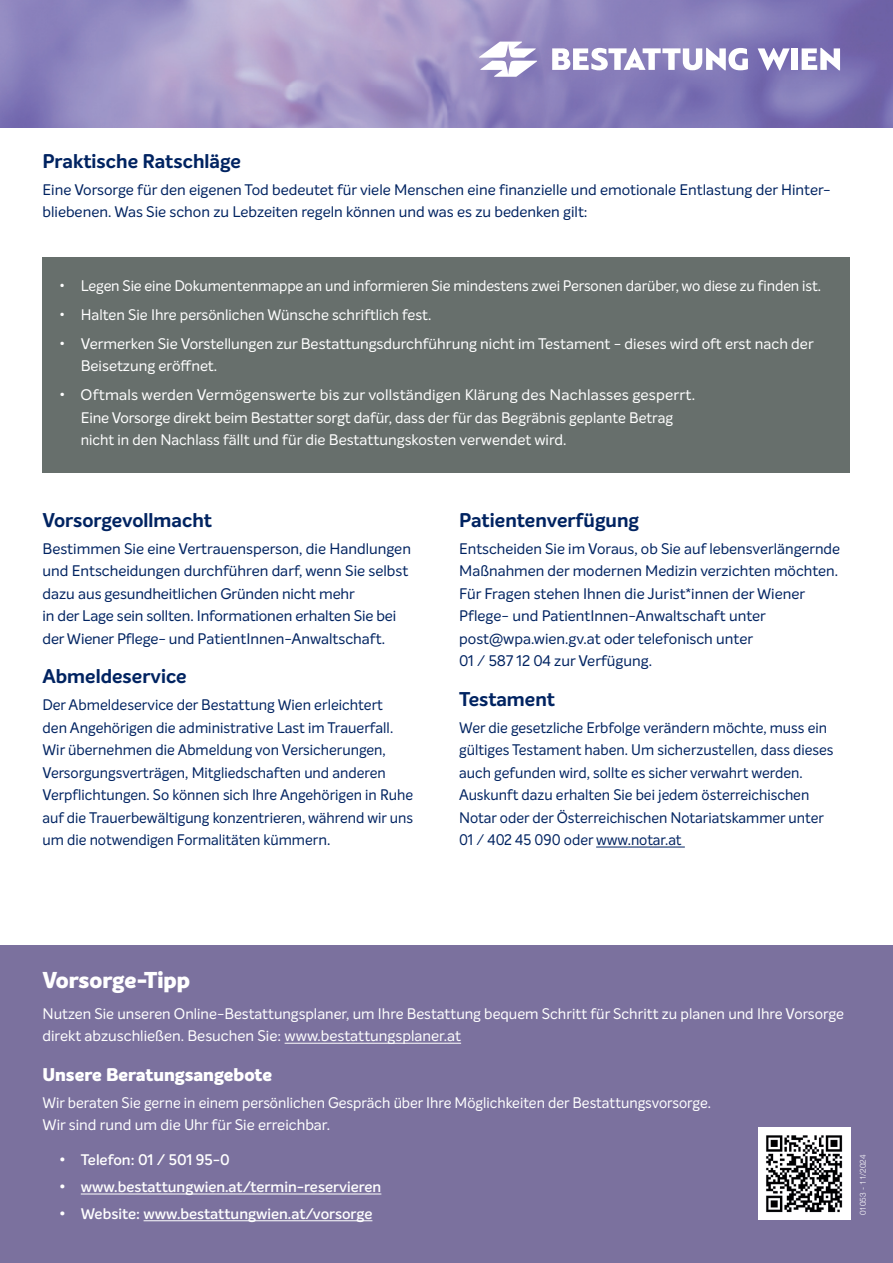
<style>
.page{position:relative;width:893px;height:1263px;background:#fff}
.page>*{position:absolute;margin:0;border:0;box-sizing:border-box;transform-origin:0 0}
.t1{font:800 22.5px "Intelo";color:#fff}
.t2{font:700 19.5px "Intelo";color:#002361}
.t3{font:800 18px "Intelo";color:#fff}
.t4{font:15px/22.5px "Intelo";color:#002361}
.t5{font:15px/22.5px "Intelo";color:#fff}
.t6{font:15px/22.5px "Intelo";color:#002361;scale:.96 1}
.t7{font:15px/22.5px "Intelo";color:#fff;scale:.96 1}
.t8{font:600 15px "Intelo";color:#fff}
.t9{font:300 8.25px "Helvetica Neue LT Std";color:#fff}
</style>
<div class="page">
<div style="left:0;top:945px;width:893px;height:318px;background:#7b719e"></div>
<div style="left:43px;top:258px;width:807px;height:215px;background:#676f6c"></div>
<img style="left:0;top:0;width:893px;height:128px">
<svg style="left:479px;top:42px;width:58px;height:35px"></svg>
<svg style="left:758px;top:48px;width:32px;height:22px"></svg>
<div style="left:791px;top:48px;width:7px;height:22px;background:#fff"></div>
<svg style="left:802px;top:48px;width:38px;height:22px"></svg>
<svg style="left:552px;top:48px;width:196px;height:22px"></svg>
<hr style="left:285px;top:1043px;width:176px;height:1px;background:#fff">
<hr style="left:81px;top:1193px;width:300px;height:1px;background:#fff">
<hr style="left:144px;top:1220px;width:228px;height:1px;background:#fff">
<div style="left:758px;top:1127px;width:92px;height:93px;background:#fff"></div>
<img style="left:766px;top:1135px;width:77px;height:78px">
<hr style="left:596px;top:847px;width:89px;height:1px;background:#002361">
<h2 class="t2" style="left:43px;top:149px;width:200px">Praktische Ratschläge</h2>
<p class="t4" style="left:43px;top:178px;width:790px">Eine Vorsorge für den eigenen Tod bedeutet für viele Menschen eine finanzielle und emotionale Entlastung der Hinter&shy;bliebenen. Was Sie schon zu Lebzeiten regeln können und was es zu bedenken gilt:</p>
<p class="t5" style="left:60px;top:274px;width:763px">• Legen Sie eine Dokumentenmappe an und informieren Sie mindestens zwei Personen darüber, wo diese zu finden ist.</p>
<p class="t5" style="left:60px;top:303px;width:373px">• Halten Sie Ihre persönlichen Wünsche schriftlich fest.</p>
<p class="t5" style="left:81px;top:332px;width:734px;text-indent:-21px">• Vermerken Sie Vorstellungen zur Bestattungsdurchführung nicht im Testament - dieses wird oft erst nach der<br>Beisetzung eröffnet.</p>
<p class="t5" style="left:81px;top:384px;width:616px;text-indent:-21px">• Oftmals werden Vermögenswerte bis zur vollständigen Klärung des Nachlasses gesperrt.<br>Eine Vorsorge direkt beim Bestatter sorgt dafür, dass der für das Begräbnis geplante Betrag nicht in den Nachlass fällt und für die Bestattungskosten verwendet wird.</p>
<h2 class="t2" style="left:43px;top:508px;width:171px">Vorsorgevollmacht</h2>
<p class="t4" style="left:43px;top:537px;width:370px">Bestimmen Sie eine Vertrauensperson, die Handlungen und Entscheidungen durchführen darf, wenn Sie selbst dazu aus gesundheitlichen Gründen nicht mehr<br>in der Lage sein sollten. Informationen erhalten Sie bei der Wiener Pflege- und PatientInnen-Anwaltschaft.</p>
<h2 class="t2" style="left:43px;top:664px;width:146px">Abmeldeservice</h2>
<p class="t4" style="left:43px;top:693px;width:372px">Der Abmeldeservice der Bestattung Wien erleichtert<br>den Angehörigen die administrative Last im Trauerfall.<br>Wir übernehmen die Abmeldung von Versicherungen, Versorgungsverträgen, Mitgliedschaften und anderen Verpflichtungen. So können sich Ihre Angehörigen in Ruhe auf die Trauerbewältigung konzentrieren, während wir uns um die notwendigen Formalitäten kümmern.</p>
<h2 class="t2" style="left:459px;top:508px;width:181px">Patientenverfügung</h2>
<p class="t4" style="left:459px;top:537px;width:382px">Entscheiden Sie im Voraus, ob Sie auf lebensverlängernde Maßnahmen der modernen Medizin verzichten möchten.<br>Für Fragen stehen Ihnen die Jurist*innen der Wiener Pflege- und PatientInnen-Anwaltschaft unter post@wpa.wien.gv.at oder telefonisch unter<br>01 / 587 12 04 zur Verfügung.</p>
<h2 class="t2" style="left:459px;top:687px;width:97px">Testament</h2>
<p class="t6" style="left:459px;top:716px;width:391px">Wer die gesetzliche Erbfolge verändern möchte, muss ein gültiges Testament haben. Um sicherzustellen, dass dieses auch gefunden wird, sollte es sicher verwahrt werden.<br>Auskunft dazu erhalten Sie bei jedem österreichischen Notar oder der Österreichischen Notariatskammer unter 01 / 402 45 090 oder www.notar.at</p>
<h1 class="t1" style="left:43px;top:965px;width:149px">Vorsorge-Tipp</h1>
<p class="t5" style="left:43px;top:1002px;width:803px">Nutzen Sie unseren Online-Bestattungsplaner, um Ihre Bestattung bequem Schritt für Schritt zu planen und Ihre Vorsorge direkt abzuschließen. Besuchen Sie: www.bestattungsplaner.at</p>
<p class="t3" style="left:43px;top:1063px;width:231px">Unsere Beratungsangebote</p>
<p class="t7" style="left:43px;top:1091px;width:698px">Wir beraten Sie gerne in einem persönlichen Gespräch über Ihre Möglichkeiten der Bestattungsvorsorge.<br>Wir sind rund um die Uhr für Sie erreichbar.</p>
<p class="t8" style="left:60px;top:1151px;width:172px">• Telefon: 01 / 501 95-0</p>
<p class="t8" style="left:60px;top:1177px;width:323px">• www.bestattungwien.at/termin-reservieren</p>
<p class="t8" style="left:60px;top:1204px;width:314px">• Website: www.bestattungwien.at/vorsorge</p>
<p class="t9" style="left:858px;top:1215px;width:62px;rotate:-90deg">01053 - 11/2024</p>
</div>
